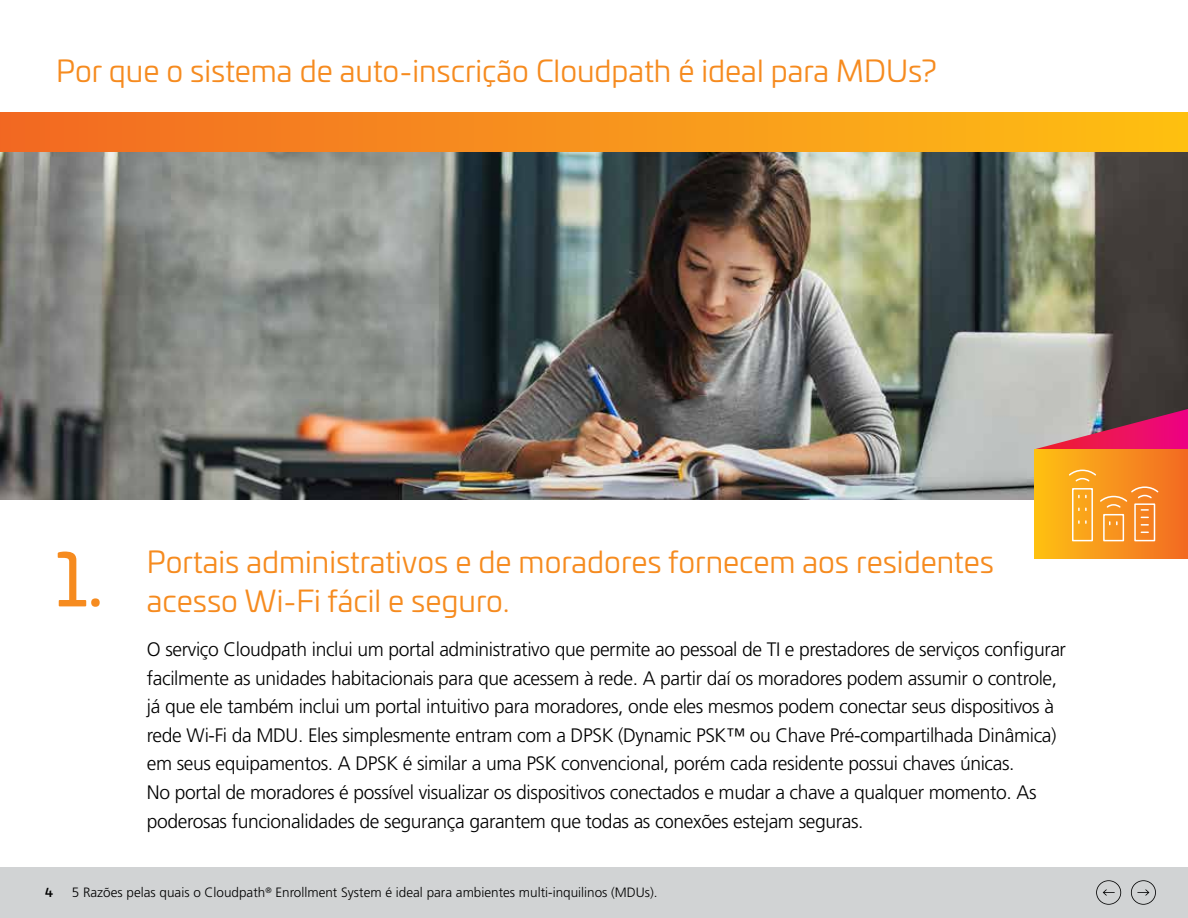
<style>
.page{position:relative;width:1188px;height:918px;background:#fff}
.page>*{position:absolute;margin:0;border:0;box-sizing:border-box;transform-origin:0 0}
.t1{font:72px "Univia Pro";color:#f68b1f}
.t2{font:30px/39px "Univia Pro";color:#f68b1f}
.t3{font:300 19.5px/28.5px "Frutiger LT Pro";letter-spacing:-.02em;color:#000}
.t4{font:300 13.5px "Frutiger LT Pro";color:#000}
.t5{font:500 12px "Univia Pro";color:#000}
</style>
<div class="page">
<img style="left:0;top:151px;width:1188px;height:349px">
<div style="left:0;top:867px;width:1188px;height:51px;background:#d1d3d4"></div>
<svg style="left:1096px;top:880px;width:25px;height:25px"></svg>
<svg style="left:1131px;top:880px;width:25px;height:25px"></svg>
<svg style="left:1034px;top:409px;width:154px;height:149px;background:#e9863d"></svg>
<div style="left:0;top:113px;width:1188px;height:38px;background:linear-gradient(to right,#f26824,#fec014)"></div>
<h2 class="t2" style="left:56px;top:50px;width:882px">Por que o sistema de auto-inscrição Cloudpath é ideal para MDUs?</h2>
<h1 class="t1" style="left:55px;top:526px;width:50px">1.</h1>
<h2 class="t2" style="left:147px;top:541px;width:849px">Portais administrativos e de moradores fornecem aos residentes acesso Wi-Fi fácil e seguro.</h2>
<p class="t3" style="left:147px;top:636px;width:921px">O serviço Cloudpath inclui um portal administrativo que permite ao pessoal de TI e prestadores de serviços configurar facilmente as unidades habitacionais para que acessem à rede. A partir daí os moradores podem assumir o controle, já que ele também inclui um portal intuitivo para moradores, onde eles mesmos podem conectar seus dispositivos à rede Wi-Fi da MDU. Eles simplesmente entram com a DPSK (Dynamic PSK™ ou Chave Pré-compartilhada Dinâmica) em seus equipamentos. A DPSK é similar a uma PSK convencional, porém cada residente possui chaves únicas.<br>No portal de moradores é possível visualizar os dispositivos conectados e mudar a chave a qualquer momento. As poderosas funcionalidades de segurança garantem que todas as conexões estejam seguras.</p>
<p class="t5" style="left:45px;top:883px;width:9px">4</p>
<p class="t4" style="left:72px;top:885px;width:587px">5 Razões pelas quais o Cloudpath<sup>®</sup> Enrollment System é ideal para ambientes multi-inquilinos (MDUs).</p>
</div>
